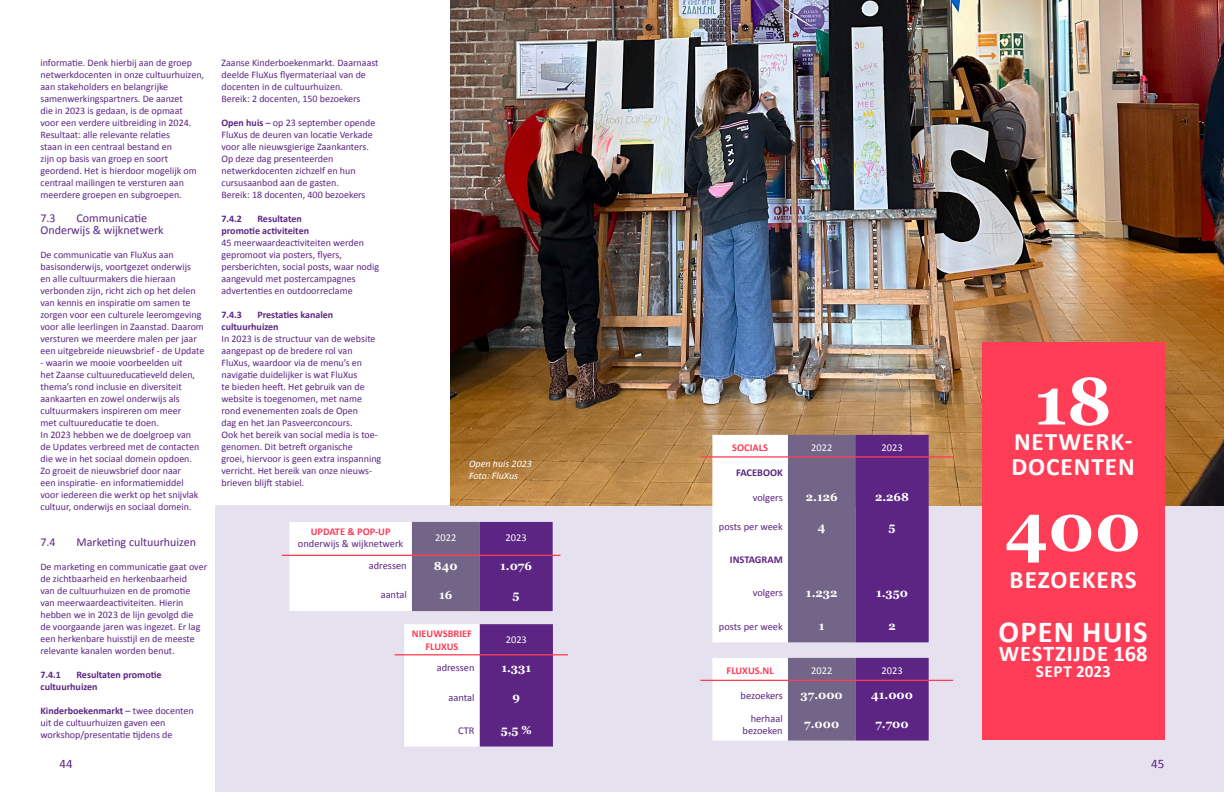
<style>
.page{position:relative;width:1224px;height:792px;background:#fff}
.page>*{position:absolute;margin:0;border:0;box-sizing:border-box;transform-origin:0 0}
.Body_-_regular{font:700 66.4px "Georgia";color:#fff}
.Body_-_regular-2{font:700 30.6px "Calibri";letter-spacing:.04em;color:#fff}
.Body_-_regular-3{font:700 25.2px/25.2px "Calibri";letter-spacing:.04em;color:#fff}
.Body_-_regular-4{font:700 22.5px "Calibri";letter-spacing:.04em;color:#fff}
.Body_-_regular-5{font:700 17.1px "Calibri";letter-spacing:.02em;color:#fff}
.t1{font:13px "Calibri";color:#5c2483}
.Body_-_kop_2{font:12px/12px "Calibri";color:#5c2483}
.Body_-_regular-6{font:700 11.7px "Georgia";color:#fff}
.Body_-_regular-7{font:10.4px/12.5px "Calibri";color:#5c2483;text-align:right}
.Body_-_regular-8{font:700 10.4px/12.5px "Calibri";color:#ff3d57;text-align:center}
.Body_-_regular-9{font:10.4px "Calibri";color:#fff}
.Body_-_regular-10{font:700 10.4px "Calibri";color:#5c2483}
.Body_-_kop_3{font:10px/12px "Calibri";color:#5c2483}
.Body_-_kop_3-2{font:700 10px/12px "Calibri";color:#5c2483}
.Body_-_regular-11{font:italic 10px "Calibri";color:#fff}
.s1{font-weight:700}
.s2{font-weight:700;color:#ff3d57}
</style>
<div class="page">
<div style="left:216px;top:505px;width:1008px;height:287px;background:#e6e1ef"></div>
<img style="left:451px;top:0;width:773px;height:505px">
<svg style="left:712px;top:658px;width:217px;height:83px;background:#9d85b0"></svg>
<hr style="left:700px;top:680px;width:253px;height:1px;background:#ff3d57">
<svg style="left:404px;top:624px;width:149px;height:123px;background:#af93c1"></svg>
<hr style="left:394px;top:654px;width:174px;height:1px;background:#ff3d57">
<svg style="left:289px;top:522px;width:264px;height:89px;background:#ae9abd"></svg>
<hr style="left:282px;top:555px;width:278px;height:1px;background:#ff3d57">
<svg style="left:712px;top:435px;width:217px;height:207px;background:#9c85af"></svg>
<hr style="left:700px;top:456px;width:253px;height:2px;background:#ff3d57">
<div style="left:982px;top:342px;width:182px;height:398px;background:#ff3d57"></div>
<p class="Body_-_kop_3" style="left:40px;top:56px;width:165px">informatie. Denk hierbij aan de groep netwerkdocenten in onze cultuurhuizen, aan stakeholders en belangrijke samenwerkingspartners. De aanzet<br>die in 2023 is gedaan, is de opmaat<br>voor een verdere uitbreiding in 2024.</p>
<p class="Body_-_kop_3" style="left:40px;top:128px;width:158px">Resultaat: alle relevante relaties<br>staan in een centraal bestand en<br>zijn op basis van groep en soort geordend. Het is hierdoor mogelijk om centraal mailingen te versturen aan meerdere groepen en subgroepen.</p>
<p class="Body_-_kop_2" style="left:40px;top:212px;width:17px">7.3</p>
<p class="Body_-_kop_2" style="left:40px;top:212px;width:125px;text-indent:36px">Communicatie<br>Onderwijs &amp; wijknetwerk</p>
<p class="Body_-_kop_3" style="left:40px;top:248px;width:165px">De communicatie van FluXus aan basisonderwijs, voortgezet onderwijs<br>en alle cultuurmakers die hieraan verbonden zijn, richt zich op het delen van kennis en inspiratie om samen te zorgen voor een culturele leeromgeving voor alle leerlingen in Zaanstad. Daarom versturen we meerdere malen per jaar een uitgebreide nieuwsbrief - de Update</p>
<p class="Body_-_kop_3" style="left:40px;top:356px;width:156px">- waarin we mooie voorbeelden uit het Zaanse cultuureducatieveld delen, thema’s rond inclusie en diversiteit aankaarten en zowel onderwijs als cultuurmakers inspireren om meer met cultuureducatie te doen.</p>
<p class="Body_-_kop_3" style="left:40px;top:428px;width:160px">In 2023 hebben we de doelgroep van de Updates verbreed met de contacten die we in het sociaal domein opdoen.<br>Zo groeit de nieuwsbrief door naar<br>een inspiratie- en informatiemiddel voor iedereen die werkt op het snijvlak cultuur, onderwijs en sociaal domein.</p>
<p class="Body_-_kop_2" style="left:40px;top:536px;width:17px">7.4</p>
<p class="Body_-_kop_2" style="left:76px;top:536px;width:121px">Marketing cultuurhuizen</p>
<p class="Body_-_kop_3" style="left:40px;top:560px;width:168px">De marketing en communicatie gaat over de zichtbaarheid en herkenbaarheid<br>van de cultuurhuizen en de promotie van meerwaardeactiviteiten. Hierin hebben we in 2023 de lijn gevolgd die<br>de voorgaande jaren was ingezet. Er lag een herkenbare huisstijl en de meeste relevante kanalen worden benut.</p>
<p class="Body_-_kop_3-2" style="left:40px;top:668px;width:22px">7.4.1</p>
<p class="Body_-_kop_3-2" style="left:40px;top:668px;width:123px;text-indent:36px">Resultaten promotie cultuurhuizen</p>
<p class="Body_-_kop_3" style="left:40px;top:704px;width:155px"><span class="s1">Kinderboekenmarkt</span> – twee docenten uit de cultuurhuizen gaven een workshop/presentatie tijdens de</p>
<p class="Body_-_kop_3" style="left:222px;top:56px;width:159px">Zaanse Kinderboekenmarkt. Daarnaast deelde FluXus flyermateriaal van de docenten in de cultuurhuizen.</p>
<p class="Body_-_kop_3" style="left:222px;top:92px;width:140px">Bereik: 2 docenten, 150 bezoekers</p>
<p class="Body_-_kop_3" style="left:222px;top:116px;width:155px"><span class="s1">Open huis</span> – op 23 september opende<br>FluXus de deuren van locatie Verkade voor alle nieuwsgierige Zaankanters.<br>Op deze dag presenteerden netwerkdocenten zichzelf en hun cursusaanbod aan de gasten.</p>
<p class="Body_-_kop_3" style="left:222px;top:188px;width:146px">Bereik: 18 docenten, 400 bezoekers</p>
<p class="Body_-_kop_3-2" style="left:222px;top:212px;width:22px">7.4.2</p>
<p class="Body_-_kop_3-2" style="left:222px;top:212px;width:89px;text-indent:36px">Resultaten promotie activiteiten</p>
<p class="Body_-_kop_3" style="left:222px;top:236px;width:159px">45 meerwaardeactiviteiten werden gepromoot via posters, flyers, persberichten, social posts, waar nodig aangevuld met postercampagnes advertenties en outdoorreclame</p>
<p class="Body_-_kop_3-2" style="left:222px;top:308px;width:22px">7.4.3</p>
<p class="Body_-_kop_3-2" style="left:222px;top:308px;width:113px;text-indent:36px">Prestaties kanalen cultuurhuizen</p>
<p class="Body_-_kop_3" style="left:222px;top:332px;width:156px">In 2023 is de structuur van de website aangepast op de bredere rol van FluXus, waardoor via de menu’s en navigatie duidelijker is wat FluXus<br>te bieden heeft. Het gebruik van de website is toegenomen, met name rond evenementen zoals de Open<br>dag en het Jan Pasveerconcours.</p>
<p class="Body_-_kop_3" style="left:222px;top:428px;width:158px">Ook het bereik van social media is toe&shy;genomen. Dit betreft organische</p>
<p class="Body_-_kop_3" style="left:222px;top:452px;width:161px">groei, hiervoor is geen extra inspanning verricht. Het bereik van onze nieuws&shy;brieven blijft stabiel.</p>
<p class="Body_-_regular-11" style="left:469px;top:457px;width:64px">Open huis 2023</p>
<p class="Body_-_regular-11" style="left:469px;top:469px;width:50px">Foto: FluXus</p>
<p class="Body_-_regular-7" style="left:298px;top:525px;width:107px;text-align:center"><span class="s2">UPDATE &amp; POP-UP </span>onderwijs &amp; wijknetwerk</p>
<p class="Body_-_regular-9" style="left:435px;top:531px;width:23px">2022</p>
<p class="Body_-_regular-9" style="left:506px;top:531px;width:23px">2023</p>
<p class="Body_-_regular-7" style="left:369px;top:559px;width:39px">adressen</p>
<p class="Body_-_regular-6" style="left:434px;top:557px;width:25px">840</p>
<p class="Body_-_regular-6" style="left:500px;top:557px;width:33px">1.076</p>
<p class="Body_-_regular-7" style="left:381px;top:588px;width:28px">aantal</p>
<p class="Body_-_regular-6" style="left:439px;top:586px;width:15px">16</p>
<p class="Body_-_regular-6" style="left:513px;top:586px;width:9px">5</p>
<p class="Body_-_regular-8" style="left:412px;top:627px;width:62px">NIEUWSBRIEF<br>FLUXUS</p>
<p class="Body_-_regular-9" style="left:506px;top:633px;width:23px">2023</p>
<p class="Body_-_regular-7" style="left:437px;top:661px;width:39px">adressen</p>
<p class="Body_-_regular-6" style="left:501px;top:659px;width:31px">1.331</p>
<p class="Body_-_regular-7" style="left:449px;top:691px;width:28px">aantal</p>
<p class="Body_-_regular-6" style="left:513px;top:688px;width:9px">9</p>
<p class="Body_-_regular-7" style="left:458px;top:724px;width:18px">CTR</p>
<p class="Body_-_regular-6" style="left:501px;top:721px;width:33px">5,5 %</p>
<p class="Body_-_regular-8" style="left:732px;top:441px;width:37px">SOCIALS</p>
<p class="Body_-_regular-9" style="left:811px;top:440px;width:23px">2022</p>
<p class="Body_-_regular-9" style="left:882px;top:440px;width:23px">2023</p>
<p class="Body_-_regular-10" style="left:736px;top:465px;width:48px">FACEBOOK</p>
<p class="Body_-_regular-7" style="left:753px;top:491px;width:31px">volgers</p>
<p class="Body_-_regular-6" style="left:806px;top:489px;width:33px">2.126</p>
<p class="Body_-_regular-6" style="left:875px;top:489px;width:35px">2.268</p>
<p class="Body_-_regular-7" style="left:719px;top:520px;width:65px">posts per week</p>
<p class="Body_-_regular-6" style="left:818px;top:518px;width:9px">4</p>
<p class="Body_-_regular-6" style="left:889px;top:518px;width:9px">5</p>
<p class="Body_-_regular-10" style="left:730px;top:552px;width:54px">INSTAGRAM</p>
<p class="Body_-_regular-7" style="left:753px;top:586px;width:31px">volgers</p>
<p class="Body_-_regular-6" style="left:806px;top:584px;width:33px">1.232</p>
<p class="Body_-_regular-6" style="left:876px;top:584px;width:34px">1.350</p>
<p class="Body_-_regular-7" style="left:719px;top:620px;width:65px">posts per week</p>
<p class="Body_-_regular-6" style="left:819px;top:617px;width:7px">1</p>
<p class="Body_-_regular-6" style="left:888px;top:617px;width:9px">2</p>
<p class="Body_-_regular-8" style="left:727px;top:664px;width:49px">FLUXUS.NL</p>
<p class="Body_-_regular-9" style="left:811px;top:663px;width:23px">2022</p>
<p class="Body_-_regular-9" style="left:882px;top:663px;width:23px">2023</p>
<p class="Body_-_regular-7" style="left:741px;top:689px;width:44px">bezoekers</p>
<p class="Body_-_regular-6" style="left:801px;top:686px;width:44px">37.000</p>
<p class="Body_-_regular-6" style="left:871px;top:686px;width:43px">41.000</p>
<p class="Body_-_regular-7" style="left:743px;top:712px;width:42px">herhaal bezoeken</p>
<p class="Body_-_regular-6" style="left:804px;top:716px;width:36px">7.000</p>
<p class="Body_-_regular-6" style="left:876px;top:716px;width:35px">7.700</p>
<p class="Body_-_regular" style="left:1034px;top:351px;width:79px">18</p>
<p class="Body_-_regular-3" style="left:1011px;top:428px;width:125px">NETWERK-<br>DOCENTEN</p>
<p class="Body_-_regular" style="left:1005px;top:477px;width:138px">400</p>
<p class="Body_-_regular-3" style="left:1010px;top:567px;width:129px">BEZOEKERS</p>
<p class="Body_-_regular-2" style="left:998px;top:611px;width:151px">OPEN HUIS</p>
<p class="Body_-_regular-4" style="left:999px;top:638px;width:150px">WESTZIJDE 168</p>
<p class="Body_-_regular-5" style="left:1036px;top:660px;width:76px">SEPT 2023</p>
<h3 class="t1" style="left:60px;top:754px;width:15px">44</h3>
<h3 class="t1" style="left:1151px;top:754px;width:15px">45</h3>
</div>
